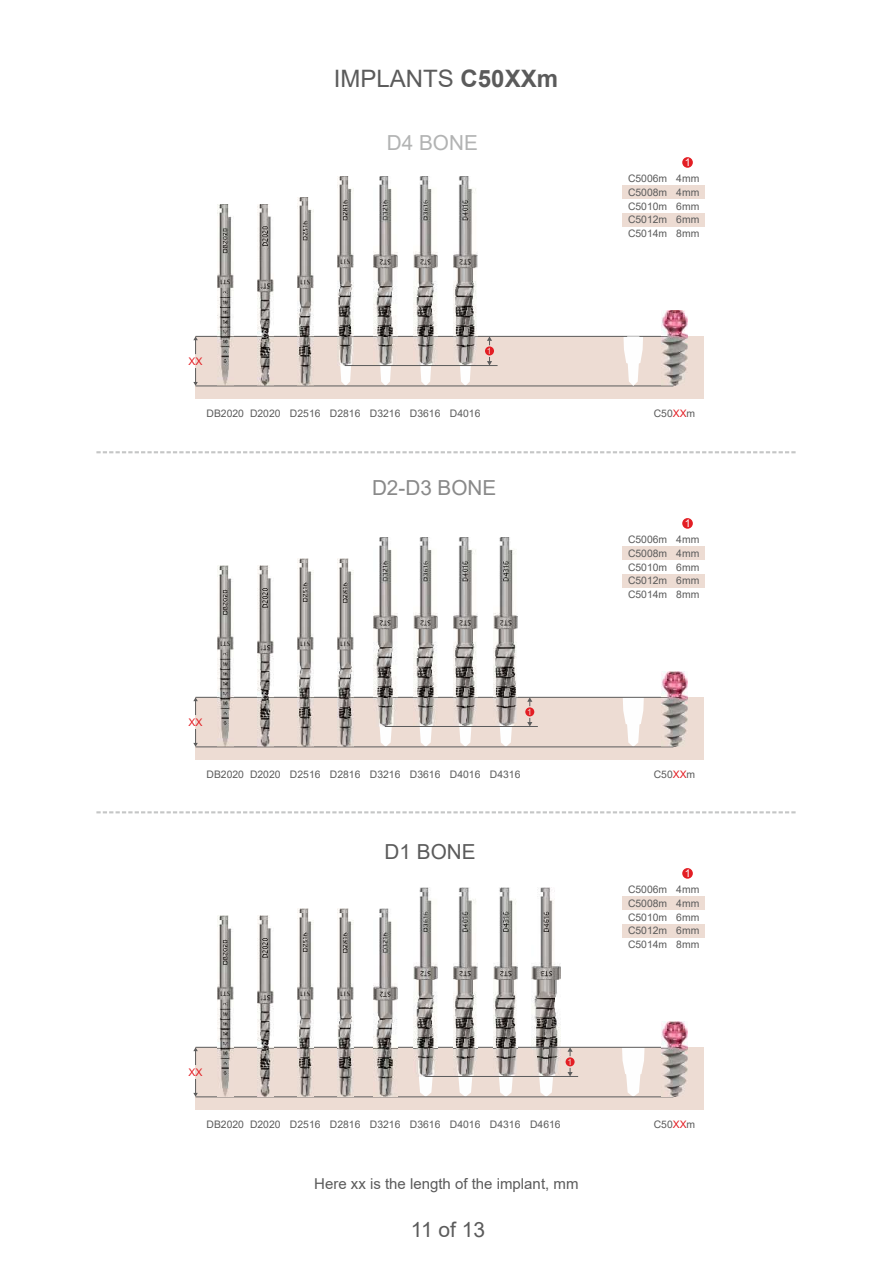
<style>
.page{position:relative;width:893px;height:1263px;background:#fff}
.page>*{position:absolute;margin:0;border:0;box-sizing:border-box;transform-origin:0 0}
.t1{font:24px "Arial";color:#5b5b5b}
.t2{font:21px "Arial";color:#5b5b5b}
.t3{font:20.7px "Arial";color:#898989}
.t4{font:20.7px "Arial";color:#b2b3b3}
.t5{font:20.7px "Arial";color:#5b5b5b}
.t6{font:15px "Arial";color:#5b5b5b}
.t7{font:10.65px "Arial";color:#fefefe}
.t8{font:10.5px "Arial";color:#e31e24}
.t9{font:10.35px/13.6px "Arial";color:#5b5b5b;text-align:justify}
.t10{font:8.55px "Arial";color:#eddcd3}
.s1{font-weight:700}
.s2{color:#e31e24}
</style>
<div class="page">
<svg style="left:96px;top:451px;width:700px;height:2px"></svg>
<svg style="left:96px;top:811px;width:700px;height:2px"></svg>
<div style="left:196px;top:1047px;width:508px;height:63px;background:#eddcd3"></div>
<svg style="left:622px;top:1048px;width:22px;height:48px"></svg>
<svg style="left:458px;top:1077px;width:14px;height:19px"></svg>
<svg style="left:418px;top:1076px;width:15px;height:20px"></svg>
<svg style="left:539px;top:1077px;width:14px;height:19px"></svg>
<svg style="left:499px;top:1077px;width:14px;height:19px"></svg>
<img style="left:531px;top:888px;width:29px;height:188px">
<hr style="left:196px;top:1096px;width:477px;height:1px;background:#5b5b5b">
<hr style="left:196px;top:1047px;width:479px;height:1px;background:#5b5b5b">
<img style="left:217px;top:915px;width:17px;height:182px">
<img style="left:297px;top:908px;width:17px;height:189px">
<img style="left:337px;top:908px;width:17px;height:189px">
<img style="left:493px;top:888px;width:24px;height:188px">
<img style="left:413px;top:888px;width:24px;height:188px">
<img style="left:373px;top:908px;width:24px;height:189px">
<img style="left:453px;top:888px;width:24px;height:188px">
<svg style="left:193px;top:1047px;width:5px;height:18px"></svg>
<svg style="left:193px;top:1079px;width:5px;height:18px"></svg>
<div style="left:622px;top:896px;width:82px;height:14px;background:#eddcd3"></div>
<div style="left:622px;top:924px;width:82px;height:13px;background:#eddcd3"></div>
<div style="left:682px;top:868px;width:11px;height:11px;background:#e31e24;border-radius:50%"></div>
<hr style="left:425px;top:1076px;width:153px;height:1px;background:#5b5b5b">
<div style="left:566px;top:1057px;width:9px;height:9px;background:#e31e24;border-radius:50%"></div>
<svg style="left:567px;top:1068px;width:6px;height:8px"></svg>
<svg style="left:567px;top:1047px;width:6px;height:9px"></svg>
<img style="left:661px;top:1021px;width:26px;height:76px">
<div style="left:196px;top:697px;width:508px;height:63px;background:#eddcd3"></div>
<svg style="left:379px;top:726px;width:14px;height:21px"></svg>
<svg style="left:458px;top:727px;width:14px;height:20px"></svg>
<svg style="left:419px;top:727px;width:14px;height:20px"></svg>
<svg style="left:623px;top:698px;width:21px;height:49px"></svg>
<svg style="left:499px;top:727px;width:14px;height:20px"></svg>
<hr style="left:196px;top:747px;width:477px;height:1px;background:#5b5b5b">
<hr style="left:196px;top:697px;width:479px;height:1px;background:#5b5b5b">
<img style="left:217px;top:566px;width:17px;height:181px">
<img style="left:297px;top:558px;width:17px;height:189px">
<img style="left:337px;top:558px;width:17px;height:189px">
<img style="left:493px;top:538px;width:24px;height:188px">
<img style="left:413px;top:538px;width:24px;height:188px">
<img style="left:373px;top:538px;width:24px;height:188px">
<img style="left:453px;top:538px;width:24px;height:188px">
<svg style="left:193px;top:697px;width:5px;height:18px"></svg>
<svg style="left:193px;top:729px;width:5px;height:18px"></svg>
<div style="left:622px;top:546px;width:82px;height:14px;background:#eddcd3"></div>
<div style="left:622px;top:574px;width:82px;height:13px;background:#eddcd3"></div>
<div style="left:682px;top:518px;width:11px;height:11px;background:#e31e24;border-radius:50%"></div>
<hr style="left:385px;top:726px;width:153px;height:1px;background:#5b5b5b">
<div style="left:525px;top:707px;width:9px;height:9px;background:#e31e24;border-radius:50%"></div>
<svg style="left:527px;top:718px;width:5px;height:8px"></svg>
<svg style="left:527px;top:697px;width:5px;height:9px"></svg>
<img style="left:661px;top:671px;width:26px;height:76px">
<div style="left:196px;top:336px;width:508px;height:63px;background:#eddcd3"></div>
<svg style="left:379px;top:366px;width:13px;height:20px"></svg>
<svg style="left:340px;top:365px;width:12px;height:21px"></svg>
<svg style="left:459px;top:366px;width:12px;height:20px"></svg>
<svg style="left:420px;top:366px;width:12px;height:20px"></svg>
<hr style="left:196px;top:386px;width:477px;height:1px;background:#5b5b5b">
<hr style="left:196px;top:336px;width:479px;height:1px;background:#5b5b5b">
<img style="left:217px;top:205px;width:17px;height:181px">
<img style="left:297px;top:197px;width:17px;height:189px">
<img style="left:337px;top:177px;width:17px;height:188px">
<img style="left:413px;top:177px;width:24px;height:188px">
<img style="left:373px;top:177px;width:24px;height:188px">
<img style="left:453px;top:177px;width:24px;height:188px">
<svg style="left:193px;top:336px;width:5px;height:18px"></svg>
<svg style="left:193px;top:368px;width:5px;height:18px"></svg>
<div style="left:622px;top:185px;width:82px;height:14px;background:#eddcd3"></div>
<div style="left:622px;top:213px;width:82px;height:13px;background:#eddcd3"></div>
<div style="left:682px;top:157px;width:11px;height:11px;background:#e31e24;border-radius:50%"></div>
<hr style="left:345px;top:365px;width:153px;height:1px;background:#5b5b5b">
<div style="left:485px;top:346px;width:9px;height:9px;background:#e31e24;border-radius:50%"></div>
<svg style="left:487px;top:357px;width:5px;height:8px"></svg>
<svg style="left:487px;top:336px;width:5px;height:9px"></svg>
<img style="left:661px;top:310px;width:26px;height:76px">
<svg style="left:623px;top:336px;width:20px;height:50px"></svg>
<img style="left:257px;top:205px;width:16px;height:181px">
<img style="left:257px;top:566px;width:16px;height:181px">
<img style="left:257px;top:915px;width:16px;height:182px">
<h1 class="t1" style="left:334px;top:69px;width:226px">IMPLANTS <span class="s1">C50XXm</span></h1>
<p class="t8" style="left:189px;top:357px;width:16px">XX</p>
<h3 class="t4" style="left:387px;top:135px;width:92px">D4 BONE</h3>
<p class="t10" style="left:487px;top:348px;width:6px">1</p>
<p class="t7" style="left:685px;top:159px;width:7px">1</p>
<p class="t9" style="left:628px;top:173px;width:41px">C5006m C5008m C5010m C5012m C5014m</p>
<p class="t9" style="left:676px;top:173px;width:25px">4mm 4mm 6mm 6mm 8mm</p>
<p class="t9" style="left:207px;top:407px;width:275px">DB2020 D2020 D2516 D2816 D3216 D3616 D4016</p>
<p class="t9" style="left:654px;top:407px;width:43px">C50<span class="s2">XX</span>m</p>
<p class="t8" style="left:189px;top:718px;width:16px">XX</p>
<h3 class="t3" style="left:372px;top:480px;width:126px">D2-D3 BONE</h3>
<p class="t10" style="left:527px;top:709px;width:6px">1</p>
<p class="t7" style="left:685px;top:519px;width:7px">1</p>
<p class="t9" style="left:628px;top:534px;width:41px">C5006m C5008m C5010m C5012m C5014m</p>
<p class="t9" style="left:676px;top:534px;width:25px">4mm 4mm 6mm 6mm 8mm</p>
<p class="t9" style="left:207px;top:768px;width:315px">DB2020 D2020 D2516 D2816 D3216 D3616 D4016 D4316</p>
<p class="t9" style="left:654px;top:768px;width:43px">C50<span class="s2">XX</span>m</p>
<p class="t8" style="left:189px;top:1068px;width:16px">XX</p>
<h3 class="t5" style="left:385px;top:844px;width:92px">D1 BONE</h3>
<p class="t10" style="left:567px;top:1058px;width:6px">1</p>
<p class="t7" style="left:685px;top:869px;width:7px">1</p>
<p class="t9" style="left:628px;top:884px;width:41px">C5006m C5008m C5010m C5012m C5014m</p>
<p class="t9" style="left:676px;top:884px;width:25px">4mm 4mm 6mm 6mm 8mm</p>
<p class="t9" style="left:207px;top:1118px;width:315px">DB2020 D2020 D2516 D2816 D3216 D3616 D4016 D4316</p>
<p class="t9" style="left:654px;top:1118px;width:43px">C50<span class="s2">XX</span>m</p>
<p class="t9" style="left:530px;top:1118px;width:32px">D4616</p>
<h3 class="t6" style="left:314px;top:1178px;width:266px">Here xx is the length of the implant, mm</h3>
<h2 class="t2" style="left:411px;top:1222px;width:76px">11 of 13</h2>
</div>
